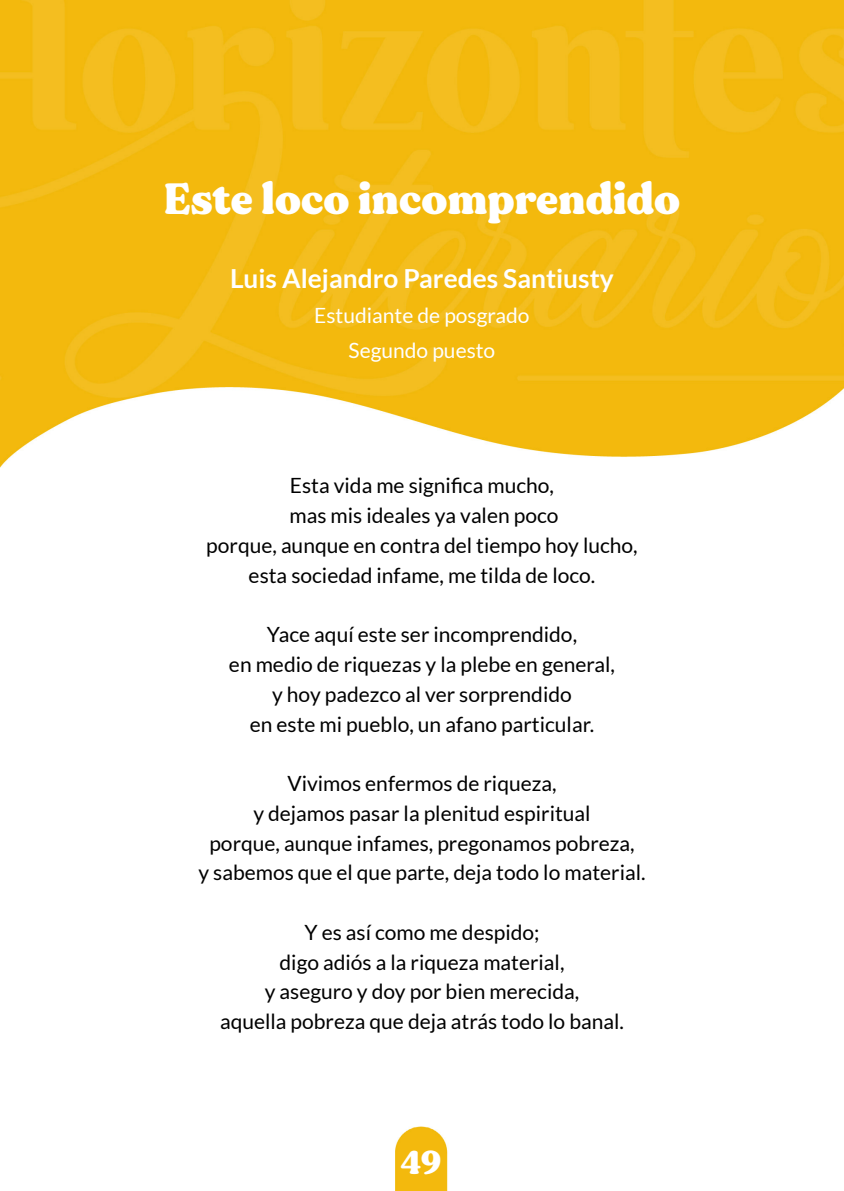
<style>
.page{position:relative;width:844px;height:1191px;background:#fff}
.page>*{position:absolute;margin:0;border:0;box-sizing:border-box;transform-origin:0 0}
.t1{font:43.75px "MADE Gentle";letter-spacing:.01em;color:#fff}
.t2{font:33.25px "MADE Gentle";color:#fff}
.t3{font:700 26.25px "Lato";color:#fff}
.t4{font:21px/29.8px "Lato";color:#000;text-align:center}
.t5{font:21px/35px "Lato";color:#fff;text-align:center}
</style>
<div class="page">
<img style="left:395px;top:1126px;width:53px;height:65px">
<img style="left:0;top:0;width:843px;height:468px">
<h1 class="t1" style="left:164px;top:169px;width:517px">Este loco incomprendido</h1>
<p class="t3" style="left:230px;top:263px;width:385px">Luis Alejandro Paredes Santiusty</p>
<p class="t5" style="left:314px;top:298px;width:217px">Estudiante de posgrado<br>Segundo puesto</p>
<p class="t4" style="left:206px;top:471px;width:433px">Esta vida me significa mucho,<br>mas mis ideales ya valen poco<br>porque, aunque en contra del tiempo hoy lucho, esta sociedad infame, me tilda de loco.</p>
<p class="t4" style="left:229px;top:619px;width:387px">Yace aquí este ser incomprendido,<br>en medio de riquezas y la plebe en general, y hoy padezco al ver sorprendido<br>en este mi pueblo, un afano particular.</p>
<p class="t4" style="left:198px;top:768px;width:448px">Vivimos enfermos de riqueza,<br>y dejamos pasar la plenitud espiritual<br>porque, aunque infames, pregonamos pobreza,<br>y sabemos que el que parte, deja todo lo material.</p>
<p class="t4" style="left:220px;top:917px;width:405px">Y es así como me despido;<br>digo adiós a la riqueza material,<br>y aseguro y doy por bien merecida,<br>aquella pobreza que deja atrás todo lo banal.</p>
<h2 class="t2" style="left:400px;top:1140px;width:42px">49</h2>
</div>
